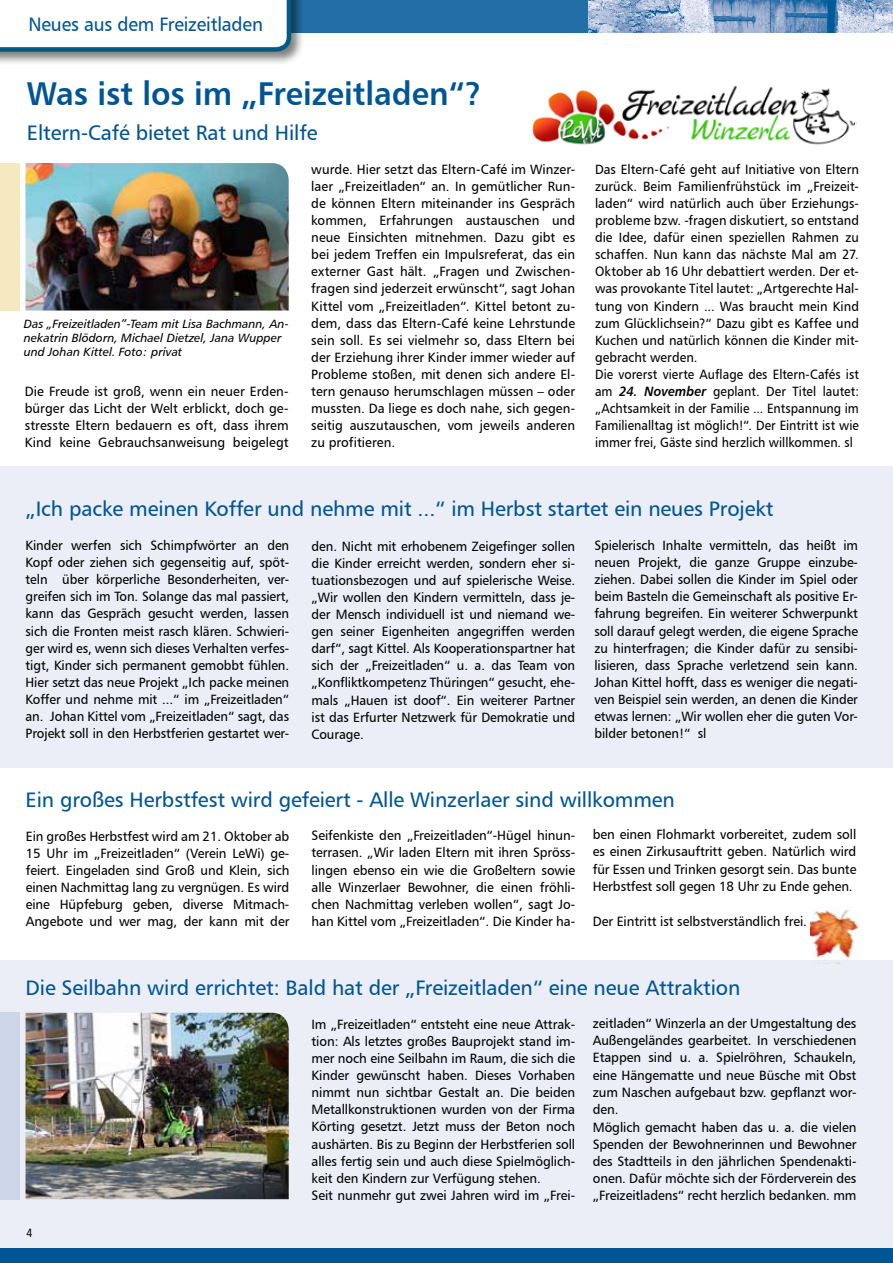
<style>
.page{position:relative;width:893px;height:1263px;background:#fff}
.page>*{position:absolute;margin:0;border:0;box-sizing:border-box;transform-origin:0 0}
.t1{font:33px "Humanist 777 BT Bold B";color:#005595;scale:.95 1}
.t2{font:21px "Humanist 777 BT Roman B";letter-spacing:-.005em;color:#005595}
.t3{font:19.5px "Humanist 777 BT Roman B";color:#005595;scale:.96 1}
.t4{font:13.5px/17.1px "Humanist 777 BT Roman B";letter-spacing:-.005em;color:#000;text-align:justify}
.t5{font:13.5px/17.1px "Humanist 777 BT Roman B";letter-spacing:-.005em;color:#000;text-align:justify;scale:.96 1}
.t6{font:13.5px/17.1px "Humanist 777 BT Roman B";letter-spacing:-.005em;color:#000;scale:.95 1}
.t7{font:12px/14.4px "Humanist 777 BT Italic B";color:#000}
.t8{font:12px "Humanist 777 BT Roman Condensed B";color:#000}
.s1{font-family:"Humanist 777 BT Bold Italic B"}
</style>
<div class="page">
<div style="left:0;top:467px;width:893px;height:301px;background:#ebeef6"></div>
<div style="left:0;top:960px;width:893px;height:301px;background:#ebeef6"></div>
<div style="left:266px;top:0;width:627px;height:33px;background:#226ea7"></div>
<div style="left:0;top:1249px;width:893px;height:14px;background:#005595"></div>
<div style="left:0;top:0;width:305px;height:66px;background:#000;opacity:.5"></div>
<svg style="left:0;top:0;width:291px;height:52px"></svg>
<div style="left:0;top:163px;width:20px;height:147px;background:#f7e9bf"></div>
<div style="left:0;top:1013px;width:20px;height:187px;background:#cdd6e8"></div>
<img style="left:26px;top:163px;width:263px;height:147px">
<img style="left:26px;top:1013px;width:263px;height:186px">
<img style="left:588px;top:0;width:305px;height:33px">
<img style="left:810px;top:910px;width:49px;height:54px">
<img style="left:532px;top:86px;width:324px;height:59px">
<h3 class="t3" style="left:28px;top:12px;width:246px">Neues aus dem Freizeitladen</h3>
<h1 class="t1" style="left:27px;top:73px;width:480px">Was ist los im „Freizeitladen“?</h1>
<h2 class="t2" style="left:27px;top:119px;width:292px">Eltern-Café bietet Rat und Hilfe</h2>
<p class="t7" style="left:24px;top:316px;width:266px">Das „Freizeitladen“-Team mit Lisa Bachmann, An&shy;nekatrin Blödorn, Michael Dietzel, Jana Wupper und Johan Kittel. Foto: privat</p>
<p class="t4" style="left:25px;top:382px;width:265px">Die Freude ist groß, wenn ein neuer Erden&shy;bürger das Licht der Welt erblickt, doch ge&shy;stresste Eltern bedauern es oft, dass ihrem Kind keine Gebrauchsanweisung beigelegt</p>
<p class="t4" style="left:311px;top:160px;width:265px">wurde. Hier setzt das Eltern-Café im Winzer&shy;laer „Freizeitladen“ an. I n gemütlicher Run&shy;de können Eltern miteinander ins Gespräch kommen, Erfahrungen austauschen und neue Einsichten mitnehmen. Dazu gibt es bei jedem Treffen ein I mpulsreferat, das ein externer Gast hält. „Fragen und Zwischen&shy;fragen sind jederzeit erwünscht“, sagt Johan Kittel vom „Freizeitladen“. Kittel betont zu&shy;dem, dass das Eltern-Café keine Lehrstunde sein soll. Es sei vielmehr so, dass Eltern bei der Erziehung ihrer Kinder immer wieder auf Probleme stoßen, mit denen sich andere El&shy;tern genauso herumschlagen müssen – oder mussten. Da liege es doch nahe, sich gegen&shy;seitig auszutauschen, vom jeweils anderen zu profitieren.</p>
<p class="t6" style="left:595px;top:160px;width:279px">Das Eltern-Café geht auf I nitiative von Eltern zurück. Beim Familienfrühstück im „Freizeit&shy;laden“ wird natürlich auch über Erziehungs&shy;probleme bzw. -fragen diskutiert, so entstand die Idee, dafür einen speziellen Rahmen zu schaffen. N un kann das nächste Mal am 27.<br>Oktober ab 16 U hr debattiert werden. Der et&shy;was provokante Titel lautet: „Artgerechte Hal&shy;tung von Kindern ... Was braucht mein Kind zum Glücklichsein?“ Dazu gibt es Kaffee und Kuchen und natürlich können die Kinder mit&shy;gebracht werden.<br>Die vorerst vierte Auflage des Eltern-Cafés ist am <span class="s1">24. November</span> geplant. Der Titel lautet: „Achtsamkeit in der Familie ... Entspannung im Familienalltag ist möglich!“. Der Eintritt ist wie immer frei, Gäste sind herzlich willkommen. sl</p>
<h2 class="t2" style="left:26px;top:495px;width:749px">„Ich packe meinen Koffer und nehme mit ...“ im Herbst startet ein neues Projekt</h2>
<p class="t5" style="left:26px;top:536px;width:276px">Kinder werfen sich Schimpfwörter an den Kopf oder ziehen sich gegenseitig auf, spöt&shy;teln über körperliche Besonderheiten, ver&shy;greifen sich im Ton. Solange das mal passiert, kann das Gespräch gesucht werden, lassen sich die Fronten meist rasch klären. Schwieri&shy;ger wird es, wenn sich dieses Verhalten verfes&shy;tigt, Kinder sich permanent gemobbt fühlen.<br>Hier setzt das neue Projekt „Ich packe meinen Koffer und nehme mit ...“ im „Freizeitladen“ an. Johan Kittel vom „Freizeitladen“ sagt, das Projekt soll in den Herbstferien gestartet wer-</p>
<p class="t5" style="left:312px;top:537px;width:276px">den. N icht mit erhobenem Zeigefinger sollen die Kinder erreicht werden, sondern eher si&shy;tuationsbezogen und auf spielerische Weise. „Wir wollen den Kindern vermitteln, dass je&shy;der Mensch individuell ist und niemand we&shy;gen seiner Eigenheiten angegriffen werden darf“, sagt Kittel. Als Kooperationspartner hat sich der „Freizeitladen“ u. a. das Team von „Konfliktkompetenz Thüringen“ gesucht, ehe&shy;mals „Hauen ist doof“. Ein weiterer Partner ist das Erfurter Netzwerk für Demokratie und Courage.</p>
<p class="t5" style="left:594px;top:536px;width:276px">Spielerisch I nhalte vermitteln, das heißt im neuen Projekt, die ganze Gruppe einzube&shy;ziehen. Dabei sollen die Kinder im Spiel oder beim Basteln die Gemeinschaft als positive Er&shy;fahrung begreifen. Ein weiterer Schwerpunkt soll darauf gelegt werden, die eigene Sprache zu hinterfragen; die Kinder dafür zu sensibi&shy;lisieren, dass Sprache verletzend sein kann.<br>Johan Kittel hofft, dass es weniger die negati&shy;ven Beispiel sein werden, an denen die Kinder etwas lernen: „Wir wollen eher die guten Vor&shy;bilder betonen!“ sl</p>
<h2 class="t2" style="left:26px;top:786px;width:651px">Ein großes Herbstfest wird gefeiert - Alle Winzerlaer sind willkommen</h2>
<p class="t4" style="left:26px;top:827px;width:265px">Ein großes Herbstfest wird am 21. Oktober ab 15 U hr im „Freizeitladen“ (Verein LeWi) ge&shy;feiert. Eingeladen sind Groß und Klein, sich einen Nachmittag lang zu vergnügen. Es wird eine Hüpfeburg geben, diverse Mitmach-Angebote und wer mag, der kann mit der</p>
<p class="t4" style="left:312px;top:827px;width:265px">Seifenkiste den „Freizeitladen“-Hügel hinun&shy;terrasen. „Wir laden Eltern mit ihren Spröss&shy;lingen ebenso ein wie die Großeltern sowie alle Winzerlaer Bewohner, die einen fröhli&shy;chen Nachmittag verleben wollen“, sagt Jo&shy;han Kittel vom „Freizeitladen“. Die Kinder ha-</p>
<p class="t4" style="left:593px;top:826px;width:265px">ben einen Flohmarkt vorbereitet, zudem soll es einen Zirkusauftritt geben. Natürlich wird für Essen und Trinken gesorgt sein. Das bunte Herbstfest soll gegen 18 U hr zu Ende gehen.</p>
<p class="t4" style="left:593px;top:913px;width:216px">Der Eintritt ist selbstverständlich frei.</p>
<h2 class="t2" style="left:26px;top:974px;width:716px">Die Seilbahn wird errichtet: Bald hat der „Freizeitladen“ eine neue Attraktion</h2>
<p class="t8" style="left:27px;top:1226px;width:7px">4</p>
<p class="t4" style="left:312px;top:1015px;width:265px;text-align:left">I m „Freizeitladen“ entsteht eine neue Attrak&shy;tion: Als letztes großes Bauprojekt stand im&shy;mer noch eine Seilbahn im Raum, die sich die Kinder gewünscht haben. Dieses Vorhaben nimmt nun sichtbar Gestalt an. Die beiden Metallkonstruktionen wurden von der Firma Körting gesetzt. Jetzt muss der Beton noch aushärten. Bis zu Beginn der Herbstferien soll alles fertig sein und auch diese Spielmöglich&shy;keit den Kindern zur Verfügung stehen.<br>Seit nunmehr gut zwei Jahren wird im „Frei-</p>
<p class="t4" style="left:593px;top:1015px;width:265px;text-align:left">zeitladen“ Winzerla an der U mgestaltung des Außengeländes gearbeitet. I n verschiedenen Etappen sind u. a. Spielröhren, Schaukeln, eine Hängematte und neue Büsche mit Obst zum Naschen aufgebaut bzw. gepflanzt wor&shy;den.<br>Möglich gemacht haben das u. a. die vielen Spenden der Bewohnerinnen und Bewohner des Stadtteils in den jährlichen Spendenakti&shy;onen. Dafür möchte sich der Förderverein des „Freizeitladens“ recht herzlich bedanken. mm</p>
</div>
